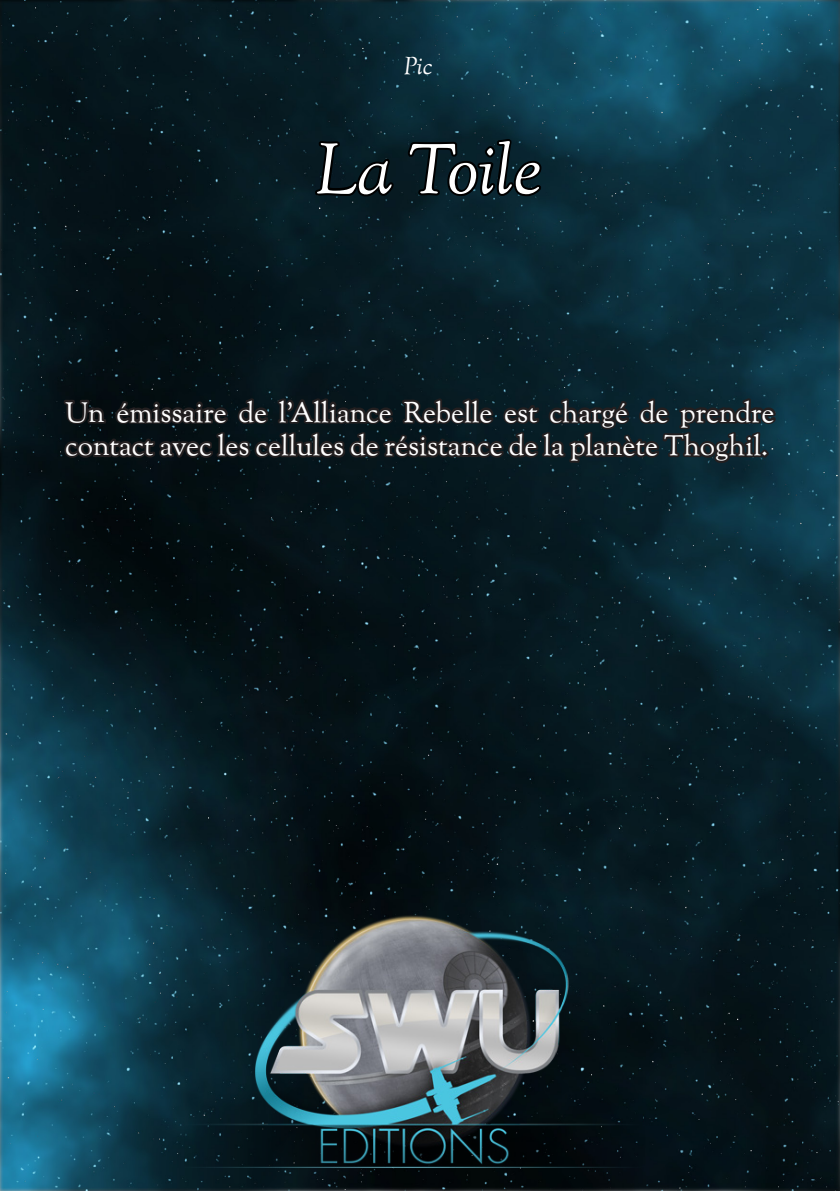
<style>
.page{position:relative;width:840px;height:1191px;background:#fff}
.page>*{position:absolute;margin:0;border:0;box-sizing:border-box;transform-origin:0 0}
.t1{font:italic 70px "OFL Goudy St MTT";letter-spacing:-.005em;color:#fff}
.t2{font:28px/33.6px "OFL Goudy St MTT";color:#fff}
.t3{font:italic 24px "OFL Goudy St MTT";color:#fff}
</style>
<div class="page">
<img style="left:0;top:0;width:839px;height:1190px">
<svg style="left:61px;top:394px;width:717px;height:130px;background:#0c1a20"></svg>
<svg style="left:312px;top:138px;width:83px;height:60px;background:#04141a"></svg>
<svg style="left:404px;top:74px;width:140px;height:162px;background:#08242f"></svg>
<img style="left:184px;top:873px;width:459px;height:315px">
<p class="t3" style="left:404px;top:51px;width:30px">Pic</p>
<h1 class="t1" style="left:315px;top:126px;width:228px">La Toile</h1>
<p class="t2" style="left:65px;top:397px;width:710px">Un émissaire de l’Alliance Rebelle est chargé de prendre contact avec les cellules de résistance de la planète Thoghil.</p>
</div>
